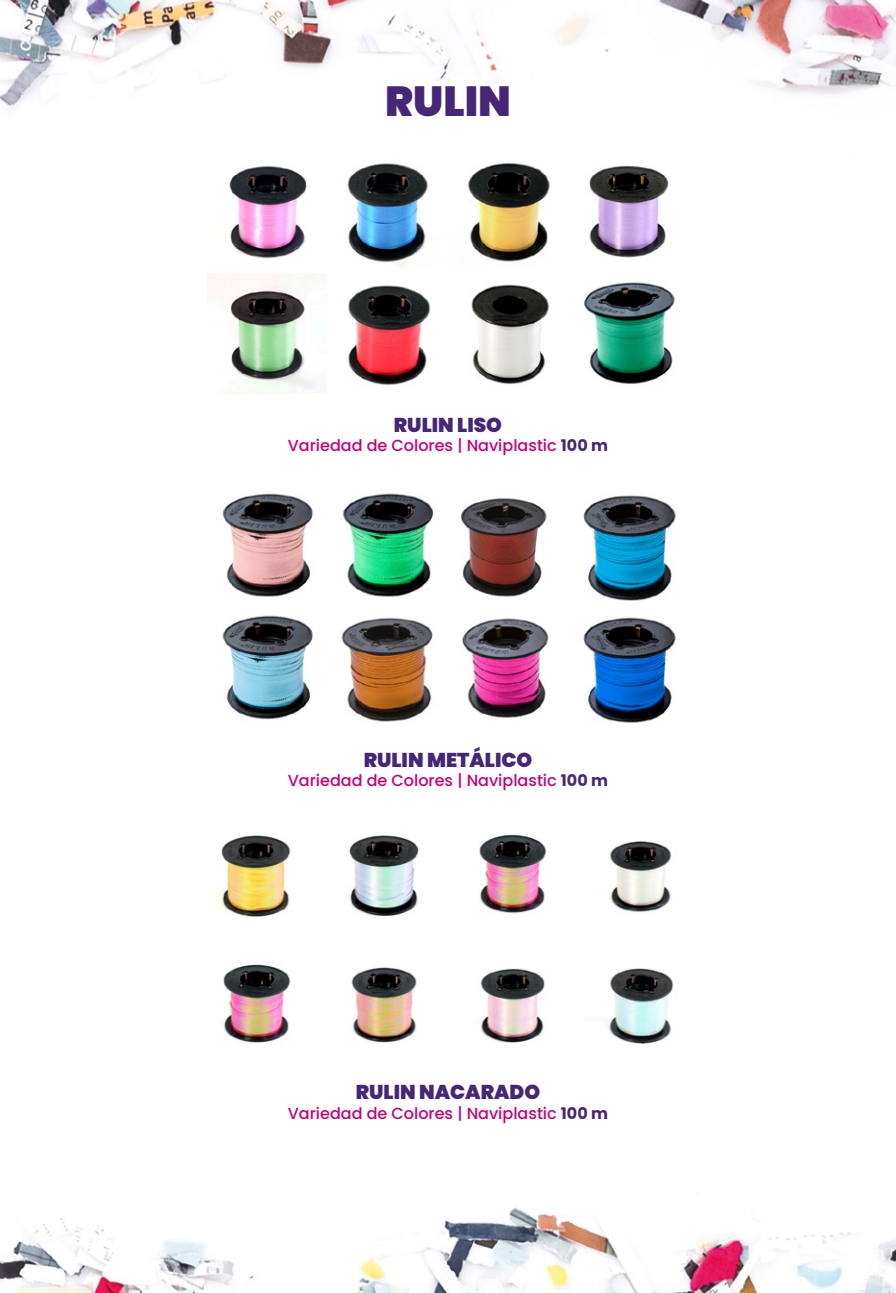
<style>
.page{position:relative;width:896px;height:1293px;background:#fff}
.page>*{position:absolute;margin:0;border:0;box-sizing:border-box;transform-origin:0 0}
.t1{font:900 42px "Poppins";color:#462775}
.t2{font:900 20px "Poppins";color:#462775}
.t3{font:500 16px "Poppins";color:#c5007b}
.s1{font-weight:700;color:#472775}
</style>
<div class="page">
<img style="left:0;top:0;width:896px;height:1292px">
<img style="left:208px;top:484px;width:480px;height:247px">
<img style="left:193px;top:817px;width:510px;height:247px">
<img style="left:208px;top:150px;width:480px;height:247px">
<p class="t1" style="left:385px;top:77px;width:127px">RULIN</p>
<p class="t2" style="left:394px;top:413px;width:110px">RULIN LISO</p>
<p class="t3" style="left:288px;top:436px;width:322px">Variedad de Colores | Naviplastic <span class="s1">100 m</span></p>
<p class="t2" style="left:364px;top:747px;width:170px">RULIN METÁLICO</p>
<p class="t3" style="left:288px;top:770px;width:322px">Variedad de Colores | Naviplastic <span class="s1">100 m</span></p>
<p class="t2" style="left:356px;top:1080px;width:186px">RULIN NACARADO</p>
<p class="t3" style="left:288px;top:1103px;width:322px">Variedad de Colores | Naviplastic <span class="s1">100 m</span></p>
</div>
